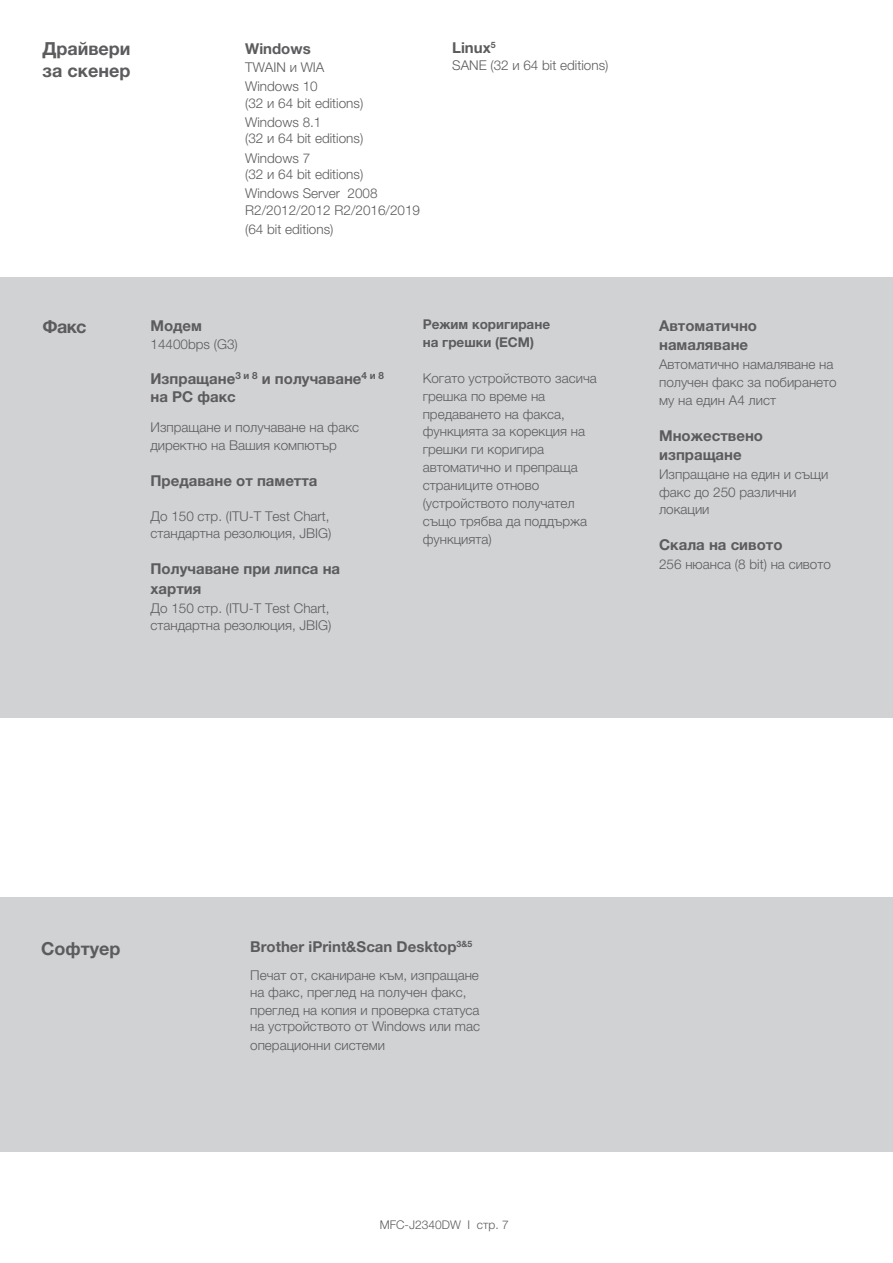
<style>
.page{position:relative;width:893px;height:1263px;background:#fff}
.page>*{position:absolute;margin:0;border:0;box-sizing:border-box;transform-origin:0 0}
.t1{font:700 18px/21.6px "Helvetica Neue LTW1 G";color:#5c5c5f}
.t2{font:700 15px/18px "Helvetica Neue LTW1 G";color:#5c5c5f}
.t3{font:300 13.5px/17.9px "Helvetica Neue LTW1 G";color:#5c5c5f}
.t4{font:700 13.5px/17.9px "Helvetica Neue LTW1 G";color:#5c5c5f}
.t5{font:300 12px "Helvetica Neue LTW1 G";color:#5c5c5f}
</style>
<div class="page">
<div style="left:0;top:277px;width:893px;height:441px;background:#d1d2d4"></div>
<div style="left:0;top:897px;width:893px;height:255px;background:#d1d2d4"></div>
<h1 class="t1" style="left:43px;top:38px;width:90px">Драйвери за скенер</h1>
<p class="t2" style="left:245px;top:40px;width:67px">Windows</p>
<p class="t3" style="left:245px;top:57px;width:81px;line-height:19px">TWAIN и WIA<br>Windows 10</p>
<p class="t3" style="left:245px;top:93px;width:120px;line-height:19px">(32 и 64 bit editions)<br>Windows 8.1</p>
<p class="t3" style="left:245px;top:129px;width:120px;line-height:19px">(32 и 64 bit editions)<br>Windows 7</p>
<p class="t3" style="left:245px;top:165px;width:134px;line-height:19px">(32 и 64 bit editions)<br>Windows Server 2008</p>
<p class="t3" style="left:245px;top:201px;width:176px;line-height:19px">R2/2012/2012 R2/2016/2019 (64 bit editions)</p>
<p class="t2" style="left:452px;top:39px;width:45px">Linux<sup>5</sup></p>
<p class="t3" style="left:452px;top:56px;width:158px">SANE (32 и 64 bit editions)</p>
<h1 class="t1" style="left:43px;top:315px;width:45px">Факс</h1>
<p class="t2" style="left:150px;top:317px;width:53px">Модем</p>
<p class="t3" style="left:150px;top:335px;width:89px">14400bps (G3)</p>
<p class="t2" style="left:150px;top:370px;width:235px">Изпращане<sup>3</sup> <sup>и</sup> <sup>8</sup> и получаване<sup>4</sup> <sup>и</sup> <sup>8 </sup>на PC факс</p>
<p class="t3" style="left:150px;top:418px;width:210px">Изпращане и получаване на факс директно на Вашия компютър</p>
<p class="t2" style="left:150px;top:471px;width:169px">Предаване от паметта</p>
<p class="t3" style="left:150px;top:507px;width:183px;line-height:17.4px">До 150 стр. (ITU-T Test Chart, стандартна резолюция, JBIG)</p>
<p class="t2" style="left:150px;top:559px;width:191px;line-height:19.8px">Получаване при липса на хартия</p>
<p class="t3" style="left:150px;top:599px;width:183px">До 150 стр. (ITU-T Test Chart, стандартна резолюция, JBIG)</p>
<p class="t4" style="left:423px;top:315px;width:129px">Режим коригиране на грешки (ECM)</p>
<p class="t3" style="left:423px;top:369px;width:176px">Когато устройството засича грешка по време на предаването на факса, функцията за корекция на грешки ги коригира автоматично и препраща страниците отново (устройството получател също трябва да поддържа функцията)</p>
<p class="t2" style="left:659px;top:315px;width:99px;line-height:20px">Автоматично намаляване</p>
<p class="t3" style="left:659px;top:355px;width:179px">Автоматично намаляване на получен факс за побирането му на един А4 лист</p>
<p class="t2" style="left:659px;top:425px;width:105px;line-height:19.6px">Множествено изпращане</p>
<p class="t3" style="left:659px;top:465px;width:171px">Изпращане на един и същи факс до 250 различни локации</p>
<p class="t2" style="left:659px;top:536px;width:125px">Скала на сивото</p>
<p class="t3" style="left:659px;top:555px;width:173px">256 нюанса (8 bit) на сивото</p>
<h1 class="t1" style="left:41px;top:937px;width:81px">Софтуер</h1>
<p class="t2" style="left:250px;top:938px;width:224px">Brother iPrint&amp;Scan Desktop<sup>3&amp;5</sup></p>
<p class="t3" style="left:250px;top:966px;width:232px;line-height:17.2px">Печат от, сканиране към, изпращане на факс, преглед на получен факс, преглед на копия и проверка статуса на устройството от Windows или mac</p>
<p class="t3" style="left:250px;top:1036px;width:136px">операционни системи</p>
<p class="t5" style="left:380px;top:1217px;width:130px">MFC-J2340DW I стр. 7</p>
</div>
